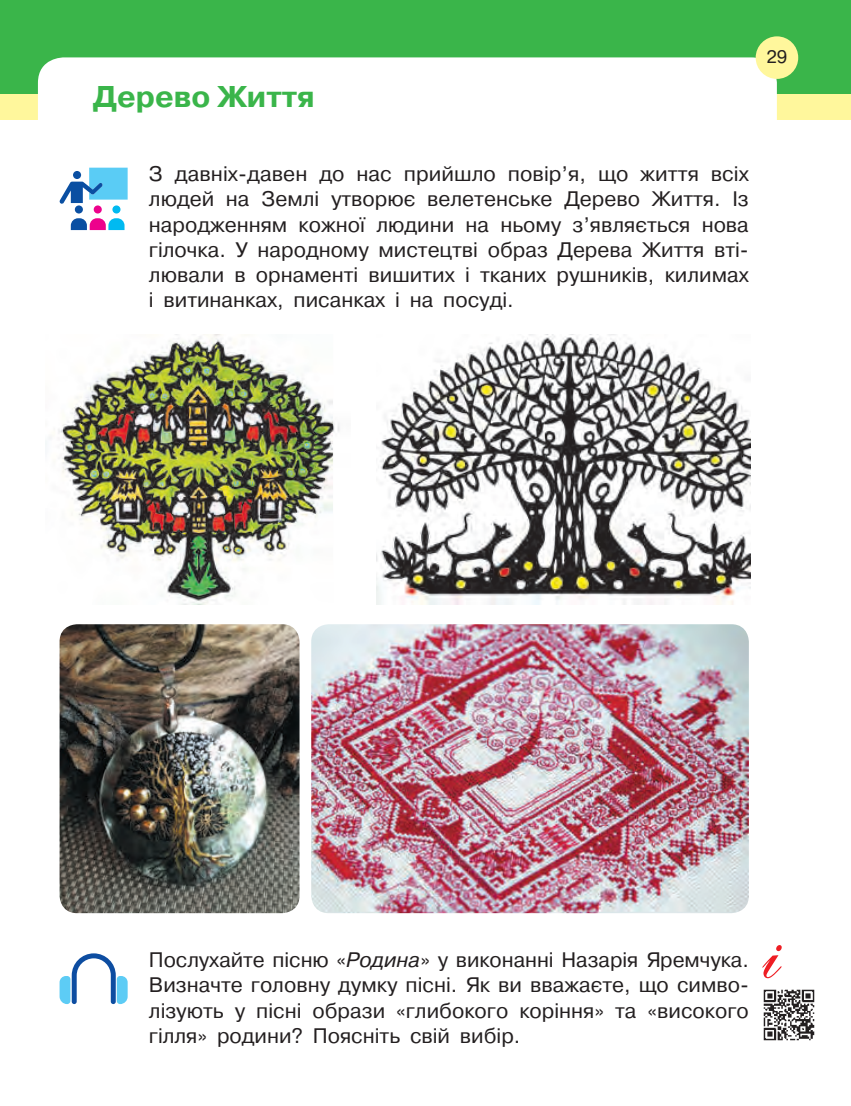
<style>
.page{position:relative;width:851px;height:1106px;background:#fff}
.page>*{position:absolute;margin:0;border:0;box-sizing:border-box;transform-origin:0 0}
.t1{font:700 30px "Pragmatica C";color:#3ab54a}
.t2{font:21px/25.2px "Pragmatica C";color:#231f20;text-align:justify}
.t3{font:18px "Pragmatica C";color:#231f20}
.s1{font-style:italic}
</style>
<div class="page">
<div style="left:0;top:0;width:850px;height:119px;background:#fff79c"></div>
<div style="left:0;top:0;width:850px;height:94px;background:#3ab54a"></div>
<svg style="left:60px;top:953px;width:68px;height:51px"></svg>
<svg style="left:60px;top:168px;width:68px;height:36px"></svg>
<div style="left:73px;top:171px;width:8px;height:8px;background:#0a4fa2;border-radius:50%"></div>
<div style="left:75px;top:205px;width:8px;height:8px;background:#0a4fa2;border-radius:50%"></div>
<div style="left:94px;top:205px;width:8px;height:8px;background:#ed028c;border-radius:50%"></div>
<svg style="left:71px;top:218px;width:53px;height:12px"></svg>
<div style="left:112px;top:205px;width:8px;height:8px;background:#00baf1;border-radius:50%"></div>
<img style="left:46px;top:335px;width:294px;height:269px">
<img style="left:376px;top:335px;width:374px;height:269px">
<img style="left:60px;top:624px;width:239px;height:289px">
<img style="left:311px;top:624px;width:437px;height:289px">
<div style="left:38px;top:57px;width:738px;height:88px;background:#fff;border-radius:26px"></div>
<div style="left:755px;top:36px;width:43px;height:43px;background:#fff79c;border-radius:50%"></div>
<svg style="left:762px;top:945px;width:19px;height:33px"></svg>
<img style="left:763px;top:989px;width:51px;height:51px">
<h1 class="t1" style="left:93px;top:81px;width:223px">Дерево Життя</h1>
<p class="t3" style="left:753px;top:43px;width:22px">29</p>
<p class="t3" style="left:766px;top:47px;width:22px">29</p>
<p class="t2" style="left:149px;top:162px;width:601px">З давніх-давен до нас прийшло повір’я, що життя всіх людей на Землі утворює велетенське Дерево Життя. Із народженням кожної людини на ньому з’являється нова гілочка. У народному мистецтві образ Дерева Життя вті&shy;лювали в орнаменті вишитих і тканих рушників, килимах і витинанках, писанках і на посуді.</p>
<p class="t2" style="left:149px;top:947px;width:601px">Послухайте пісню «<span class="s1">Родина</span>» у виконанні Назарія Яремчука.<br>Визначте головну думку пісні. Як ви вважаєте, що симво&shy;лізують у пісні образи «глибокого коріння» та «високого гілля» родини? Поясніть свій вибір.</p>
</div>
